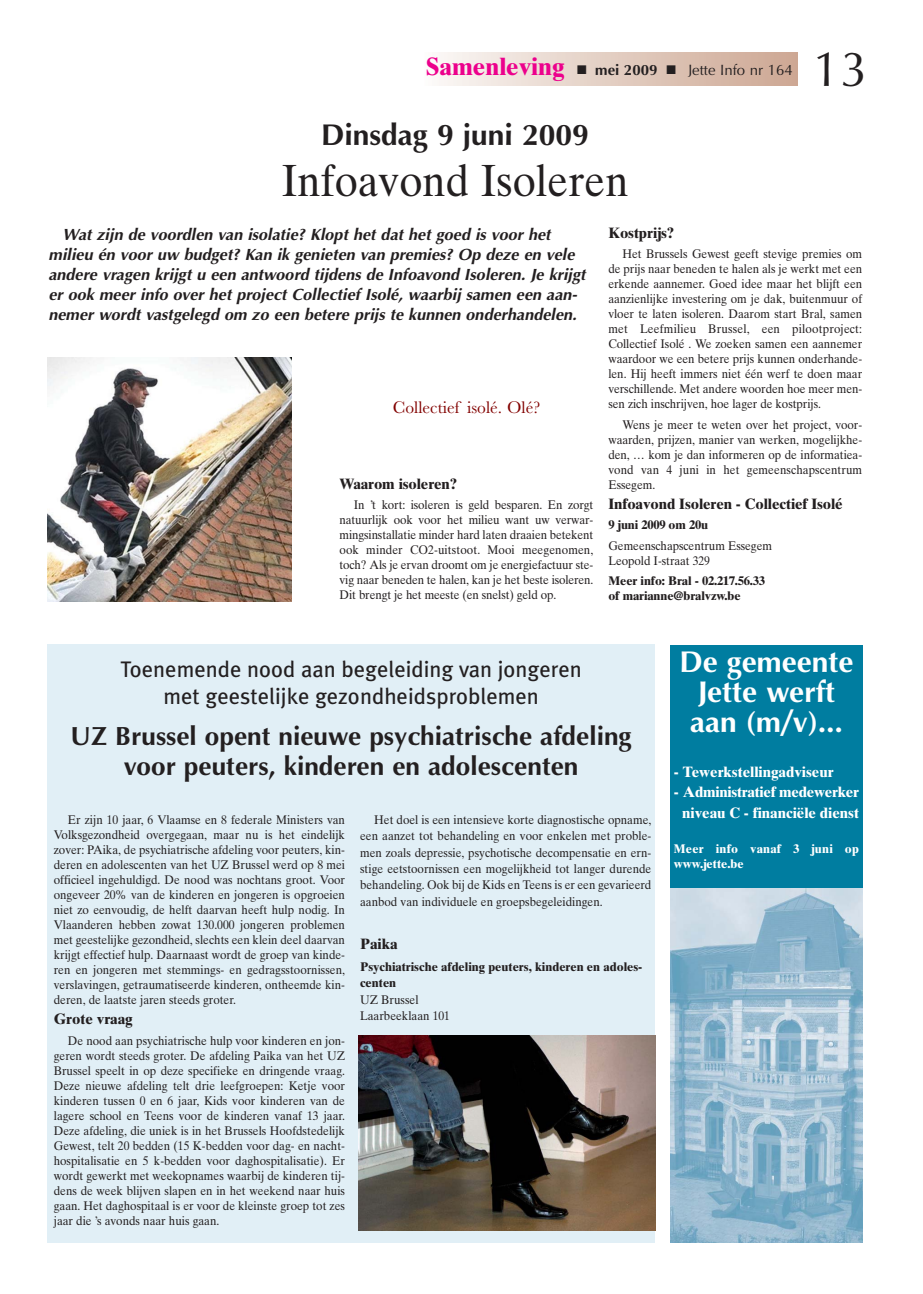
<style>
.page{position:relative;width:923px;height:1294px;background:#fff}
.page>*{position:absolute;margin:0;border:0;box-sizing:border-box;transform-origin:0 0}
.t1{font:49.25px "Optima";color:#231f20}
.t2{font:45px "Times Ten";color:#231f20;scale:.92 1}
.t3{font:700 30px/30px "Optima";color:#fff;text-align:center}
.t4{font:700 30px "Optima";color:#231f20}
.t5{font:700 26.25px/30px "Optima";color:#231f20;text-align:center}
.t6{font:22.5px/27px "Meta Plus";color:#231f20;text-align:center}
.t7{font:17.5px "Baskerville";color:#820200}
.t8{font:italic 700 16.25px/20px "Optima";color:#231f20}
.t9{font:700 15px "Times Ten";letter-spacing:-.005em;color:#231f20}
.t10{font:700 15px/20.2px "Times Ten";color:#fff;text-align:center}
.t11{font:15px "Optima";color:#231f20}
.t12{font:12.5px/15px "Times Ten";color:#231f20;text-align:justify;scale:.93 1}
.t13{font:700 12.5px/15px "Times Ten";color:#231f20}
.t14{font:700 12.5px/15px "Times Ten";letter-spacing:.02em;color:#fff}
.t15{font:700 12.5px "Times Ten";letter-spacing:-.025em;color:#231f20}
.s1{font-family:"Times Ten";font-weight:700;font-size:25px;color:#ec008c}
.s2{font-weight:700}
</style>
<div class="page">
<div style="left:424px;top:52px;width:373px;height:34px;background:linear-gradient(to right,#fbf9f6,#cca691)"></div>
<img style="left:47px;top:357px;width:245px;height:245px">
<div style="left:47px;top:645px;width:608px;height:598px;background:#e1eff6"></div>
<img style="left:359px;top:1036px;width:296px;height:194px">
<div style="left:670px;top:645px;width:192px;height:263px;background:#007da0"></div>
<img style="left:670px;top:889px;width:192px;height:354px">
<p class="t11" style="left:425px;top:64px;width:368px"><span class="s1">Samenleving</span> ■ <span class="s2">mei 2009</span> ■ Jette Info nr 164</p>
<h3 class="t4" style="left:321px;top:123px;width:269px">Dinsdag 9 juni 2009</h3>
<h2 class="t2" style="left:281px;top:163px;width:378px">Infoavond Isoleren</h2>
<h1 class="t1" style="left:812px;top:49px;width:56px">13</h1>
<p class="t8" style="left:48px;top:226px;width:542px;text-indent:14px">Wat zijn de voordlen van isolatie? Klopt het dat het goed is voor het milieu én voor uw budget? Kan ik genieten van premies? Op deze en vele andere vragen krijgt u een antwoord tijdens de Infoavond Isoleren. Je krijgt er ook meer info over het project Collectief Isolé, waarbij samen een aan&shy;nemer wordt vastgelegd om zo een betere prijs te kunnen onderhandelen.</p>
<h3 class="t7" style="left:392px;top:401px;width:149px">Collectief isolé. Olé?</h3>
<p class="t9" style="left:339px;top:478px;width:119px">Waarom isoleren?</p>
<p class="t12" style="left:339px;top:499px;width:274px;text-indent:14px">In ’t kort: isoleren is geld besparen. En zorgt natuurlijk ook voor het milieu want uw verwar&shy;mingsinstallatie minder hard laten draaien betekent ook minder CO2-uitstoot. Mooi meegenomen, toch? Als je ervan droomt om je energiefactuur ste&shy;vig naar beneden te halen, kan je het beste isoleren.<br>Dit brengt je het meeste (en snelst) geld op.</p>
<p class="t9" style="left:608px;top:227px;width:68px">Kostprijs?</p>
<p class="t12" style="left:608px;top:248px;width:274px;text-indent:14px">Het Brussels Gewest geeft stevige premies om de prijs naar beneden te halen als je werkt met een erkende aannemer. Goed idee maar het blijft een aanzienlijke investering om je dak, buitenmuur of vloer te laten isoleren. Daarom start Bral, samen met Leefmilieu Brussel, een pilootproject:<br>Collectief Isolé . We zoeken samen een aannemer waardoor we een betere prijs kunnen onderhande&shy;len. Hij heeft immers niet één werf te doen maar verschillende. Met andere woorden hoe meer men&shy;sen zich inschrijven, hoe lager de kostprijs.</p>
<p class="t12" style="left:608px;top:418px;width:274px;text-indent:14px">Wens je meer te weten over het project, voor&shy;waarden, prijzen, manier van werken, mogelijkhe&shy;den, … kom je dan informeren op de informatiea&shy;vond van 4 juni in het gemeenschapscentrum Essegem.</p>
<p class="t9" style="left:608px;top:498px;width:236px">Infoavond Isoleren - Collectief Isolé</p>
<p class="t15" style="left:608px;top:520px;width:101px">9 juni 2009 om 20u</p>
<p class="t12" style="left:608px;top:539px;width:177px">Gemeenschapscentrum Essegem<br>Leopold I-straat 329</p>
<p class="t13" style="left:608px;top:574px;width:158px">Meer info: Bral - 02.217.56.33 of marianne@bralvzw.be</p>
<h3 class="t6" style="left:121px;top:657px;width:462px">Toenemende nood aan begeleiding van jongeren met geestelijke gezondheidsproblemen</h3>
<h3 class="t5" style="left:71px;top:724px;width:562px">UZ Brussel opent nieuwe psychiatrische afdeling voor peuters, kinderen en adolescenten</h3>
<p class="t12" style="left:54px;top:813px;width:314px;text-indent:14px">Er zijn 10 jaar, 6 Vlaamse en 8 federale Ministers van Volksgezondheid overgegaan, maar nu is het eindelijk zover: PAika, de psychiatrische afdeling voor peuters, kin&shy;deren en adolescenten van het UZ Brussel werd op 8 mei officieel ingehuldigd. De nood was nochtans groot. Voor ongeveer 20% van de kinderen en jongeren is opgroeien niet zo eenvoudig, de helft daarvan heeft hulp nodig. In Vlaanderen hebben zowat 130.000 jongeren problemen met geestelijke gezondheid, slechts een klein deel daarvan krijgt effectief hulp. Daarnaast wordt de groep van kinde&shy;ren en jongeren met stemmings- en gedragsstoornissen, verslavingen, getraumatiseerde kinderen, ontheemde kin&shy;deren, de laatste jaren steeds groter.</p>
<p class="t9" style="left:54px;top:1014px;width:80px">Grote vraag</p>
<p class="t12" style="left:54px;top:1034px;width:314px;text-indent:14px">De nood aan psychiatrische hulp voor kinderen en jon&shy;geren wordt steeds groter. De afdeling Paika van het UZ Brussel speelt in op deze specifieke en dringende vraag.<br>Deze nieuwe afdeling telt drie leefgroepen: Ketje voor kinderen tussen 0 en 6 jaar, Kids voor kinderen van de lagere school en Teens voor de kinderen vanaf 13 jaar.<br>Deze afdeling, die uniek is in het Brussels Hoofdstedelijk Gewest, telt 20 bedden (15 K-bedden voor dag- en nacht&shy;hospitalisatie en 5 k-bedden voor daghospitalisatie). Er wordt gewerkt met weekopnames waarbij de kinderen tij&shy;dens de week blijven slapen en in het weekend naar huis gaan. Het daghospitaal is er voor de kleinste groep tot zes jaar die ’s avonds naar huis gaan.</p>
<p class="t12" style="left:360px;top:813px;width:314px;line-height:16.4px;text-indent:14px">Het doel is een intensieve korte diagnostische opname, een aanzet tot behandeling en voor enkelen met proble&shy;men zoals depressie, psychotische decompensatie en ern&shy;stige eetstoornissen een mogelijkheid tot langer durende behandeling. Ook bij de Kids en Teens is er een gevarieerd aanbod van individuele en groepsbegeleidingen.</p>
<p class="t9" style="left:360px;top:939px;width:39px">Paika</p>
<p class="t13" style="left:360px;top:960px;width:284px;line-height:16.4px">Psychiatrische afdeling peuters, kinderen en adoles&shy;centen</p>
<p class="t12" style="left:360px;top:993px;width:98px;line-height:16.4px">UZ Brussel<br>Laarbeeklaan 101</p>
<h3 class="t3" style="left:679px;top:649px;width:176px">De gemeente<br>Jette werft aan (m/v)...</h3>
<p class="t10" style="left:673px;top:763px;width:161px">- Tewerkstellingadviseur</p>
<p class="t10" style="left:673px;top:784px;width:187px">- Administratief medewerker niveau C - financiële dienst</p>
<p class="t14" style="left:673px;top:842px;width:186px">Meer info vanaf 3 juni op www.jette.be</p>
</div>
